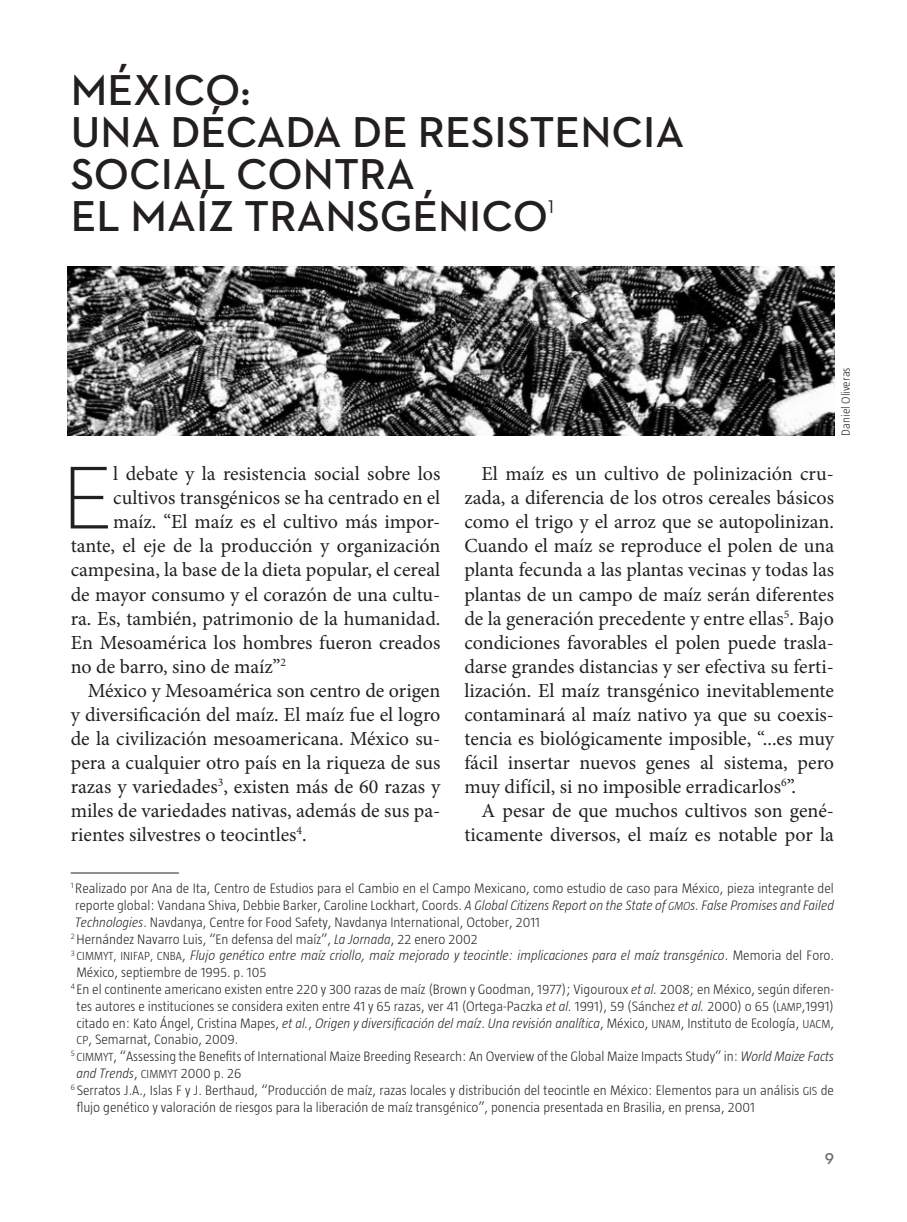
<style>
.page{position:relative;width:907px;height:1222px;background:#fff}
.page>*{position:absolute;margin:0;border:0;box-sizing:border-box;transform-origin:0 0}
.t1{font:300 90.6px "Neutraface 2 Text";color:#231f20}
.t2{font:600 44px/42px "Neutraface 2 Text";color:#231f20}
.t3{font:20px/24px "Minion Pro";color:#231f20;text-align:justify}
.t4{font:18.6px "Neutraface 2 Text";color:#231f20}
.t5{font:600 16px "Neutraface 2 Text";color:#6c6d70}
.t6{font:300 14px "Taz";color:#231f20}
.t7{font:italic 300 14px "Taz";color:#231f20}
.t8{font:300 12px "Taz";color:#231f20}
.s1{font-style:italic}
.s2{font-style:italic;font-size:12px}
.s3{font-style:normal;font-size:12px}
.s4{font-style:normal}
.s5{font-size:12px}
</style>
<div class="page">
<img style="left:68px;top:266px;width:766px;height:169px">
<hr style="left:71px;top:872px;width:108px;height:1px;background:#231f20">
<h2 class="t2" style="left:71px;top:69px;width:615px">MÉXICO:<br>UNA DÉCADA DE RESISTENCIA<br>SOCIAL CONTRA<br>EL MAÍZ TRANSGÉNICO</h2>
<p class="t4" style="left:548px;top:195px;width:7px">1</p>
<p class="t8" style="left:839px;top:435px;width:70px;rotate:-90deg">Daniel Oliveras</p>
<h1 class="t1" style="left:61px;top:441px;width:53px">E</h1>
<p class="t3" style="left:113px;top:462px;width:328px">l debate y la resistencia social sobre los</p>
<p class="t3" style="left:113px;top:486px;width:328px">cultivos transgénicos se ha centrado en el</p>
<p class="t3" style="left:113px;top:510px;width:328px">maíz. “El maíz es el cultivo más impor-</p>
<p class="t3" style="left:71px;top:534px;width:371px">tante, el eje de la producción y organización</p>
<p class="t3" style="left:71px;top:558px;width:371px">campesina, la base de la dieta popular, el cereal</p>
<p class="t3" style="left:71px;top:582px;width:371px">de mayor consumo y el corazón de una cultu-</p>
<p class="t3" style="left:71px;top:606px;width:371px">ra. Es, también, patrimonio de la humanidad.</p>
<p class="t3" style="left:71px;top:630px;width:371px">En Mesoamérica los hombres fueron creados</p>
<p class="t3" style="left:71px;top:654px;width:217px">no de barro, sino de maíz”<sup>2</sup></p>
<p class="t3" style="left:88px;top:678px;width:354px">México y Mesoamérica son centro de origen</p>
<p class="t3" style="left:71px;top:702px;width:371px">y diversificación del maíz. El maíz fue el logro</p>
<p class="t3" style="left:71px;top:726px;width:371px">de la civilización mesoamericana. México su-</p>
<p class="t3" style="left:71px;top:750px;width:371px">pera a cualquier otro país en la riqueza de sus</p>
<p class="t3" style="left:71px;top:774px;width:371px">razas y variedades<sup>3</sup>, existen más de 60 razas y</p>
<p class="t3" style="left:71px;top:798px;width:371px">miles de variedades nativas, además de sus pa-</p>
<p class="t3" style="left:71px;top:822px;width:237px">rientes silvestres o teocintles<sup>4</sup>.</p>
<p class="t3" style="left:464px;top:462px;width:371px;text-indent:17px">El maíz es un cultivo de polinización cru&shy;zada, a diferencia de los otros cereales básicos como el trigo y el arroz que se autopolinizan.<br>Cuando el maíz se reproduce el polen de una planta fecunda a las plantas vecinas y todas las plantas de un campo de maíz serán diferentes de la generación precedente y entre ellas<sup>5</sup>. Bajo condiciones favorables el polen puede trasla&shy;darse grandes distancias y ser efectiva su ferti&shy;lización. El maíz transgénico inevitablemente contaminará al maíz nativo ya que su coexis&shy;tencia es biológicamente imposible, “...es muy fácil insertar nuevos genes al sistema, pero muy difícil, si no imposible erradicarlos<sup>6</sup>”.</p>
<p class="t3" style="left:464px;top:798px;width:371px;text-align:right">A pesar de que muchos cultivos son gené&shy;ticamente diversos, el maíz es notable por la</p>
<p class="t6" style="left:71px;top:880px;width:764px"><sup>1</sup> Realizado por Ana de Ita, Centro de Estudios para el Cambio en el Campo Mexicano, como estudio de caso para México, pieza integrante del</p>
<p class="t6" style="left:75px;top:897px;width:760px">reporte global: Vandana Shiva, Debbie Barker, Caroline Lockhart, Coords. <span class="s1">A Global Citizens Report on the State of</span> <span class="s2">GMO</span><span class="s1">s. False Promises and Failed</span></p>
<p class="t6" style="left:75px;top:914px;width:466px"><span class="s1">Technologies</span>. Navdanya, Centre for Food Safety, Navdanya International, October, 2011</p>
<p class="t6" style="left:71px;top:931px;width:409px"><sup>2</sup> Hernández Navarro Luis, “En defensa del maíz”, <span class="s1">La Jornada</span>, 22 enero 2002</p>
<p class="t7" style="left:71px;top:947px;width:765px"><sup>3</sup> <span class="s3">CIMMYT, INIFAP, CNBA</span><span class="s4">,</span> Flujo genético entre maíz criollo, maíz mejorado y teocintle: implicaciones para el maíz transgénico<span class="s4">. Memoria del Foro.</span></p>
<p class="t6" style="left:76px;top:964px;width:191px">México, septiembre de 1995. p. 105</p>
<p class="t6" style="left:71px;top:981px;width:765px"><sup>4</sup> En el continente americano existen entre 220 y 300 razas de maíz (Brown y Goodman, 1977); Vigouroux <span class="s1">et al.</span> 2008; en México, según diferen-</p>
<p class="t6" style="left:77px;top:998px;width:759px">tes autores e instituciones se considera exiten entre 41 y 65 razas, ver 41 (Ortega-Paczka <span class="s1">et al.</span> 1991), 59 (Sánchez <span class="s1">et al.</span> 2000) o 65 (<span class="s5">LAMP</span>,1991)</p>
<p class="t6" style="left:77px;top:1015px;width:759px">citado en: Kato Ángel, Cristina Mapes, <span class="s1">et al.</span>, <span class="s1">Origen y diversificación del maíz</span>. <span class="s1">Una revisión analítica</span>, México, <span class="s5">UNAM</span>, Instituto de Ecología, <span class="s5">UACM</span>,</p>
<p class="t6" style="left:77px;top:1031px;width:163px"><span class="s5">CP</span>, Semarnat, Conabio, 2009.</p>
<p class="t6" style="left:71px;top:1048px;width:765px"><sup>5</sup> <span class="s5">CIMMYT</span>, “Assessing the Benefits of International Maize Breeding Research: An Overview of the Global Maize Impacts Study” in: <span class="s1">World Maize Facts</span></p>
<p class="t7" style="left:76px;top:1065px;width:166px">and Trends<span class="s4">,</span> <span class="s3">CIMMYT</span> <span class="s4">2000 p. 26</span></p>
<p class="t6" style="left:71px;top:1082px;width:765px"><sup>6</sup> Serratos J.A., Islas F y J. Berthaud, “Producción de maíz, razas locales y distribución del teocintle en México: Elementos para un análisis <span class="s5">GIS</span> de</p>
<p class="t6" style="left:77px;top:1099px;width:679px">flujo genético y valoración de riesgos para la liberación de maíz transgénico”, ponencia presentada en Brasilia, en prensa, 2001</p>
<p class="t5" style="left:824px;top:1148px;width:11px">9</p>
</div>
